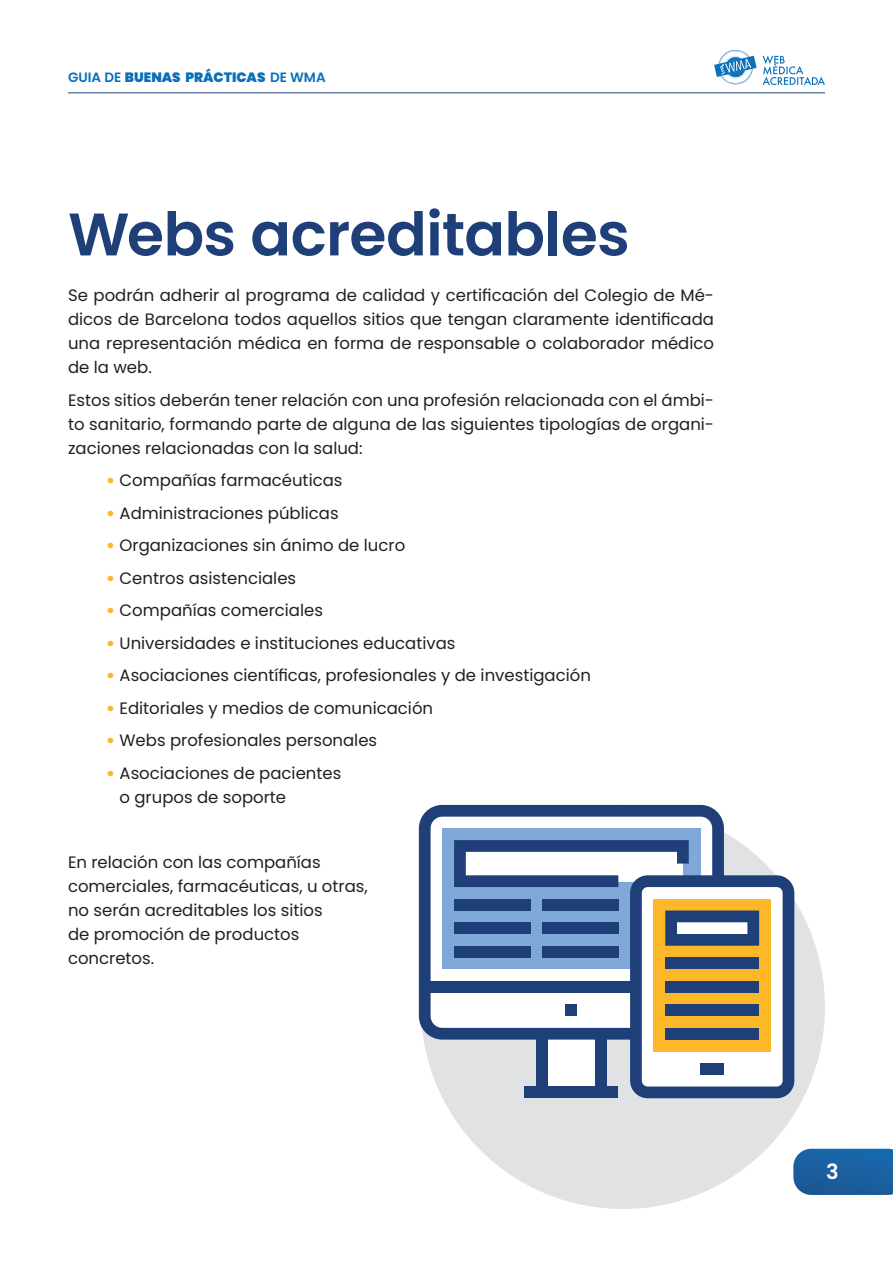
<style>
.page{position:relative;width:893px;height:1263px;background:#fff}
.page>*{position:absolute;margin:0;border:0;box-sizing:border-box;transform-origin:0 0}
.t1{font:600 60px "Poppins";letter-spacing:-.01em;color:#1f3f79}
.t2{font:600 21px "Poppins";color:#fff}
.t3{font:16.5px/24px "Poppins";color:#231f20;text-align:justify}
.t4{font:900 13.5px "Poppins";color:#0970b9}
.s1{font-weight:600}
.s2{font-weight:900;color:#fcb828}
</style>
<div class="page">
<hr style="left:68px;top:92px;width:757px;height:1px;background:#1f3f79">
<svg style="left:714px;top:49px;width:111px;height:36px"></svg>
<svg style="left:793px;top:1149px;width:100px;height:46px;background:#2165a3"></svg>
<div style="left:421px;top:805px;width:404px;height:404px;background:#e1e2e4;border-radius:50%"></div>
<svg style="left:419px;top:805px;width:305px;height:234px"></svg>
<div style="left:431px;top:981px;width:281px;height:12px;background:#1f3f79"></div>
<div style="left:442px;top:828px;width:258px;height:141px;background:#7fa7d8"></div>
<svg style="left:454px;top:840px;width:340px;height:258px"></svg>
<p class="t4" style="left:68px;top:70px;width:259px"><span class="s1">GUIA DE</span> BUENAS PRÁCTICAS <span class="s1">DE WMA</span></p>
<p class="t1" style="left:68px;top:200px;width:563px">Webs acreditables</p>
<p class="t3" style="left:68px;top:283px;width:647px">Se podrán adherir al programa de calidad y certificación del Colegio de Mé&shy;dicos de Barcelona todos aquellos sitios que tengan claramente identificada una representación médica en forma de responsable o colaborador médico de la web.</p>
<p class="t3" style="left:68px;top:388px;width:647px">Estos sitios deberán tener relación con una profesión relacionada con el ámbi&shy;to sanitario, formando parte de alguna de las siguientes tipologías de organi&shy;zaciones relacionadas con la salud:</p>
<p class="t3" style="left:106px;top:468px;width:238px"><span class="s2">•</span> Compañías farmacéuticas</p>
<p class="t3" style="left:106px;top:501px;width:234px"><span class="s2">•</span> Administraciones públicas</p>
<p class="t3" style="left:106px;top:533px;width:300px"><span class="s2">•</span> Organizaciones sin ánimo de lucro</p>
<p class="t3" style="left:106px;top:566px;width:191px"><span class="s2">•</span> Centros asistenciales</p>
<p class="t3" style="left:106px;top:598px;width:218px"><span class="s2">•</span> Compañías comerciales</p>
<p class="t3" style="left:106px;top:631px;width:351px"><span class="s2">•</span> Universidades e instituciones educativas</p>
<p class="t3" style="left:106px;top:663px;width:486px"><span class="s2">•</span> Asociaciones científicas, profesionales y de investigación</p>
<p class="t3" style="left:106px;top:696px;width:328px"><span class="s2">•</span> Editoriales y medios de comunicación</p>
<p class="t3" style="left:106px;top:728px;width:272px"><span class="s2">•</span> Webs profesionales personales</p>
<p class="t3" style="left:120px;top:761px;width:223px;text-indent:-13px"><span class="s2">•</span> Asociaciones de pacientes o grupos de soporte</p>
<p class="t3" style="left:68px;top:850px;width:301px;text-align:left">En relación con las compañías comerciales, farmacéuticas, u otras, no serán acreditables los sitios<br>de promoción de productos concretos.</p>
<p class="t2" style="left:826px;top:1160px;width:14px">3</p>
</div>
